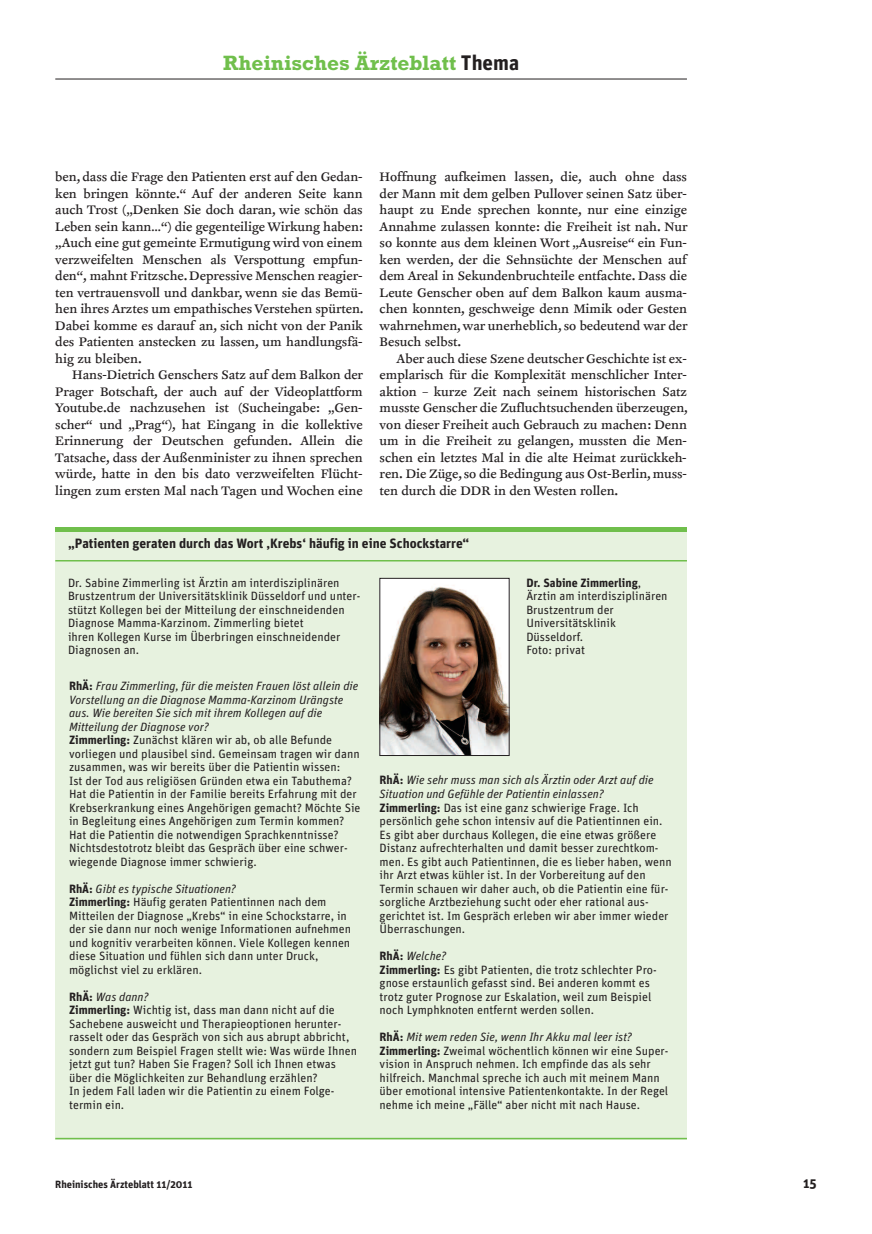
<style>
.page{position:relative;width:872px;height:1234px;background:#fff}
.page>*{position:absolute;margin:0;border:0;box-sizing:border-box;transform-origin:0 0}
.t1{font:700 21px "Rockwell";color:#70bf4c}
.t2{font:14.25px/16.5px "Clifford Nine Roman";color:#231f20;text-align:justify}
.t3{font:700 13.5px "Unit";color:#231f20}
.t4{font:12px/13.5px "Unit";color:#231f20}
.t5{font:700 10.5px "Unit";color:#231f20}
.s1{font-family:"Unit";color:#231f20}
.s2{font-weight:700}
.s3{font-style:italic}
</style>
<div class="page">
<hr style="left:55px;top:79px;width:632px;height:1px;background:#231f20">
<div style="left:55px;top:527px;width:632px;height:611px;background:#e7f2df"></div>
<hr style="left:55px;top:527px;width:632px;height:4px;background:#70bf4c">
<hr style="left:55px;top:560px;width:632px;height:1px;background:#70bf4c">
<hr style="left:55px;top:1137px;width:632px;height:1px;background:#70bf4c">
<img style="left:381px;top:580px;width:126px;height:173px">
<div style="left:379px;top:578px;width:130px;height:177px;border:1px solid #231f20"></div>
<h1 class="t1" style="left:223px;top:56px;width:297px">Rheinisches Ärzteblatt <span class="s1">Thema</span></h1>
<p class="t2" style="left:55px;top:169px;width:310px">ben, dass die Frage den Patienten erst auf den Gedan&shy;ken bringen könnte.“ Auf der anderen Seite kann auch Trost („Denken Sie doch daran, wie schön das Leben sein kann…“) die gegenteilige Wirkung haben: „Auch eine gut gemeinte Ermutigung wird von einem verzweifelten Menschen als Verspottung empfun&shy;den“, mahnt Fritzsche.Depressive Menschen reagier&shy;ten vertrauensvoll und dankbar, wenn sie das Bemü&shy;hen ihres Arztes um empathisches Verstehen spürten.<br>Dabei komme es darauf an, sich nicht von der Panik des Patienten anstecken zu lassen, um handlungsfä&shy;hig zu bleiben.</p>
<p class="t2" style="left:55px;top:367px;width:309px;text-indent:17px">Hans-Dietrich Genschers Satz auf dem Balkon der Prager Botschaft, der auch auf der Videoplattform Youtube.de nachzusehen ist (Sucheingabe: „Gen&shy;scher“ und „Prag“), hat Eingang in die kollektive Erinnerung der Deutschen gefunden. Allein die Tatsache, dass der Außenminister zu ihnen sprechen würde, hatte in den bis dato verzweifelten Flücht&shy;lingen zum ersten Mal nach Tagen und Wochen eine</p>
<p class="t2" style="left:379px;top:169px;width:309px">Hoffnung aufkeimen lassen, die, auch ohne dass der Mann mit dem gelben Pullover seinen Satz über&shy;haupt zu Ende sprechen konnte, nur eine einzige Annahme zulassen konnte: die Freiheit ist nah. Nur so konnte aus dem kleinen Wort „Ausreise“ ein Fun&shy;ken werden, der die Sehnsüchte der Menschen auf dem Areal in Sekundenbruchteile entfachte. Dass die Leute Genscher oben auf dem Balkon kaum ausma&shy;chen konnten, geschweige denn Mimik oder Gesten wahrnehmen,war unerheblich,so bedeutend war der Besuch selbst.</p>
<p class="t2" style="left:379px;top:350px;width:310px;text-indent:17px">Aber auch diese Szene deutscher Geschichte ist ex&shy;emplarisch für die Komplexität menschlicher Inter&shy;aktion – kurze Zeit nach seinem historischen Satz musste Genscher die Zufluchtsuchenden überzeugen, von dieser Freiheit auch Gebrauch zu machen: Denn um in die Freiheit zu gelangen, mussten die Men&shy;schen ein letztes Mal in die alte Heimat zurückkeh&shy;ren. Die Züge,so die Bedingung aus Ost-Berlin,muss&shy;ten durch die DDR in den Westen rollen.</p>
<p class="t3" style="left:68px;top:538px;width:403px">„Patienten geraten durch das Wort ‚Krebs‘ häufig in eine Schockstarre“</p>
<p class="t4" style="left:68px;top:577px;width:294px">Dr. Sabine Zimmerling ist Ärztin am interdisziplinären Brustzentrum der Universitätsklinik Düsseldorf und unter&shy;stützt Kollegen bei der Mitteilung der einschneidenden Diagnose Mamma-Karzinom. Zimmerling bietet<br>ihren Kollegen Kurse im Überbringen einschneidender Diagnosen an.</p>
<p class="t4" style="left:526px;top:577px;width:143px"><span class="s2">Dr. Sabine Zimmerling</span>,<br>Ärztin am interdisziplinären<br>Brustzentrum der<br>Universitätsklinik<br>Düsseldorf.<br>Foto: privat</p>
<p class="t4" style="left:69px;top:680px;width:293px"><span class="s2">RhÄ:</span> <span class="s3">Frau Zimmerling, für die meisten Frauen löst allein die Vorstellung an die Diagnose Mamma-Karzinom Urängste aus. Wie bereiten Sie sich mit ihrem Kollegen auf die Mitteilung der Diagnose vor?<br></span><span class="s2">Zimmerling:</span> Zunächst klären wir ab, ob alle Befunde vorliegen und plausibel sind. Gemeinsam tragen wir dann zusammen, was wir bereits über die Patientin wissen:<br>Ist der Tod aus religiösen Gründen etwa ein Tabuthema?<br>Hat die Patientin in der Familie bereits Erfahrung mit der Krebserkrankung eines Angehörigen gemacht? Möchte Sie in Begleitung eines Angehörigen zum Termin kommen?<br>Hat die Patientin die notwendigen Sprachkenntnisse?<br>Nichtsdestotrotz bleibt das Gespräch über eine schwer&shy;wiegende Diagnose immer schwierig.</p>
<p class="t4" style="left:69px;top:882px;width:283px"><span class="s2">RhÄ:</span> <span class="s3">Gibt es typische Situationen?<br></span><span class="s2">Zimmerling:</span> Häufig geraten Patientinnen nach dem Mitteilen der Diagnose „Krebs“ in eine Schockstarre, in der sie dann nur noch wenige Informationen aufnehmen und kognitiv verarbeiten können. Viele Kollegen kennen diese Situation und fühlen sich dann unter Druck, möglichst viel zu erklären.</p>
<p class="t4" style="left:69px;top:990px;width:289px"><span class="s2">RhÄ:</span> <span class="s3">Was dann?<br></span><span class="s2">Zimmerling:</span> Wichtig ist, dass man dann nicht auf die Sachebene ausweicht und Therapieoptionen herunter&shy;rasselt oder das Gespräch von sich aus abrupt abbricht, sondern zum Beispiel Fragen stellt wie: Was würde Ihnen jetzt gut tun? Haben Sie Fragen? Soll ich Ihnen etwas über die Möglichkeiten zur Behandlung erzählen?<br>In jedem Fall laden wir die Patientin zu einem Folge&shy;termin ein.</p>
<p class="t4" style="left:379px;top:774px;width:293px"><span class="s2">RhÄ:</span> <span class="s3">Wie sehr muss man sich als Ärztin oder Arzt auf die Situation und Gefühle der Patientin einlassen?<br></span><span class="s2">Zimmerling:</span> Das ist eine ganz schwierige Frage. Ich persönlich gehe schon intensiv auf die Patientinnen ein.<br>Es gibt aber durchaus Kollegen, die eine etwas größere Distanz aufrechterhalten und damit besser zurechtkom&shy;men. Es gibt auch Patientinnen, die es lieber haben, wenn ihr Arzt etwas kühler ist. In der Vorbereitung auf den Termin schauen wir daher auch, ob die Patientin eine für&shy;sorgliche Arztbeziehung sucht oder eher rational aus&shy;gerichtet ist. Im Gespräch erleben wir aber immer wieder Überraschungen.</p>
<p class="t4" style="left:379px;top:950px;width:279px"><span class="s2">RhÄ:</span> <span class="s3">Welche?<br></span><span class="s2">Zimmerling:</span> Es gibt Patienten, die trotz schlechter Pro&shy;gnose erstaunlich gefasst sind. Bei anderen kommt es trotz guter Prognose zur Eskalation, weil zum Beispiel noch Lymphknoten entfernt werden sollen.</p>
<p class="t4" style="left:379px;top:1031px;width:290px"><span class="s2">RhÄ:</span> <span class="s3">Mit wem reden Sie, wenn Ihr Akku mal leer ist?<br></span><span class="s2">Zimmerling:</span> Zweimal wöchentlich können wir eine Super&shy;vision in Anspruch nehmen. Ich empfinde das als sehr hilfreich. Manchmal spreche ich auch mit meinem Mann über emotional intensive Patientenkontakte. In der Regel nehme ich meine „Fälle“ aber nicht mit nach Hause.</p>
<p class="t5" style="left:55px;top:1180px;width:139px">Rheinisches Ärzteblatt 11/2011</p>
<p class="t3" style="left:803px;top:1178px;width:15px">15</p>
</div>
